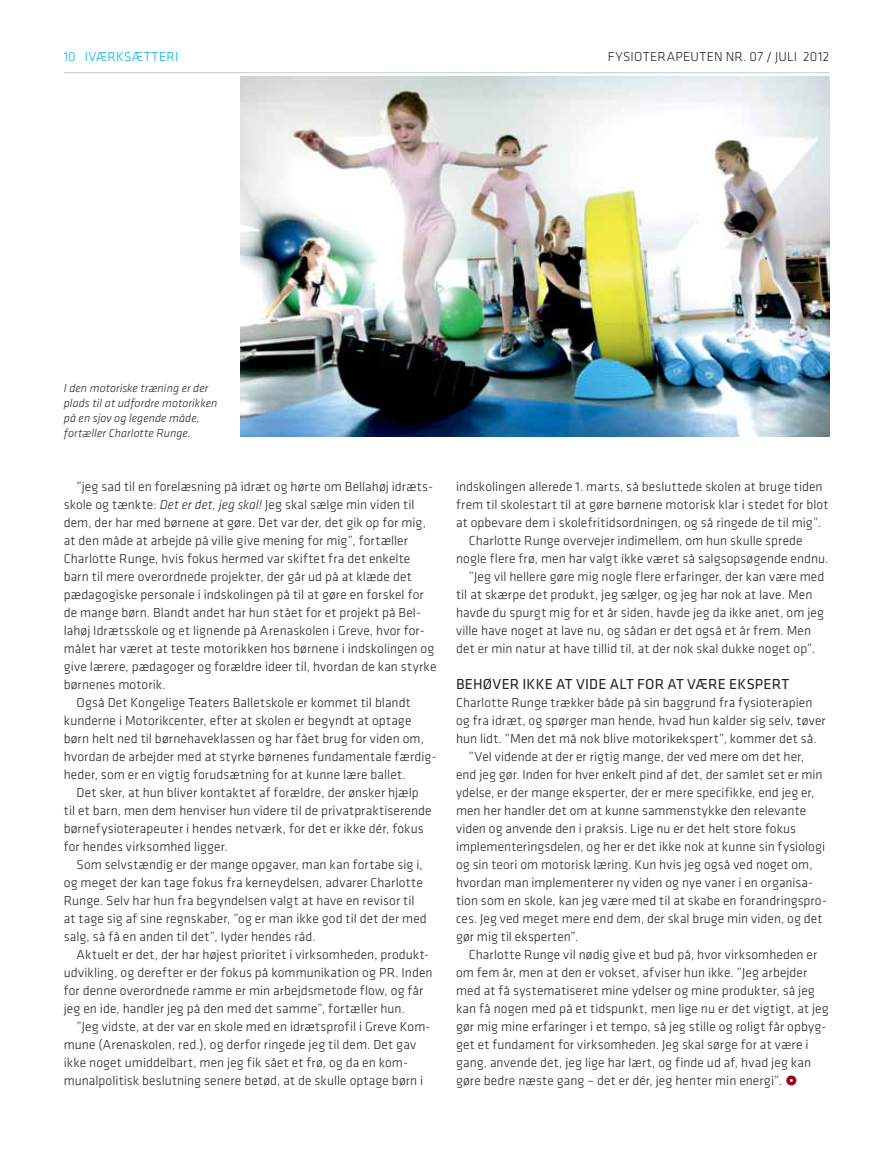
<style>
.page{position:relative;width:893px;height:1149px;background:#fff}
.page>*{position:absolute;margin:0;border:0;box-sizing:border-box;transform-origin:0 0}
.t1{font:15px "Klavika";letter-spacing:.015em;color:#231f20}
.t2{font:300 13.5px "Klavika";letter-spacing:.01em;color:#231f20}
.t3{font:300 13.5px "Klavika";letter-spacing:.025em;color:#00aeef}
.t4{font:italic 300 12px/15px "Klavika";letter-spacing:.005em;color:#231f20}
.s1{font-style:italic}
</style>
<div class="page">
<hr style="left:64px;top:72px;width:765px;height:1px;background:#c4c9cd">
<img style="left:241px;top:77px;width:588px;height:359px">
<p class="t3" style="left:64px;top:49px;width:116px">10 iværksætteri</p>
<p class="t2" style="left:608px;top:49px;width:223px">fysioterapeuten nr. 07 / juli 2012</p>
<p class="t4" style="left:64px;top:380px;width:155px">I den motoriske træning er der plads til at udfordre motorikken på en sjov og legende måde, fortæller Charlotte Runge.</p>
<p class="t2" style="left:77px;top:478px;width:358px">”jeg sad til en forelæsning på idræt og hørte om Bellahøj idræts-</p>
<p class="t2" style="left:64px;top:496px;width:352px">skole og tænkte: <span class="s1">Det er det, jeg skal!</span> Jeg skal sælge min viden til</p>
<p class="t2" style="left:64px;top:514px;width:364px">dem, der har med børnene at gøre. Det var der, det gik op for mig,</p>
<p class="t2" style="left:64px;top:532px;width:346px">at den måde at arbejde på ville give mening for mig”, fortæller</p>
<p class="t2" style="left:64px;top:550px;width:348px">Charlotte Runge, hvis fokus hermed var skiftet fra det enkelte</p>
<p class="t2" style="left:64px;top:568px;width:349px">barn til mere overordnede projekter, der går ud på at klæde det</p>
<p class="t2" style="left:64px;top:586px;width:361px">pædagogiske personale i indskolingen på til at gøre en forskel for</p>
<p class="t2" style="left:64px;top:604px;width:359px">de mange børn. Blandt andet har hun stået for et projekt på Bel-</p>
<p class="t2" style="left:64px;top:622px;width:362px">lahøj Idrætsskole og et lignende på Arenaskolen i Greve, hvor for-</p>
<p class="t2" style="left:64px;top:640px;width:372px">målet har været at teste motorikken hos børnene i indskolingen og</p>
<p class="t2" style="left:64px;top:658px;width:374px">give lærere, pædagoger og forældre ideer til, hvordan de kan styrke</p>
<p class="t2" style="left:64px;top:676px;width:104px">børnenes motorik.</p>
<p class="t2" style="left:77px;top:694px;width:336px">Også Det Kongelige Teaters Balletskole er kommet til blandt</p>
<p class="t2" style="left:64px;top:712px;width:349px">kunderne i Motorikcenter, efter at skolen er begyndt at optage</p>
<p class="t2" style="left:64px;top:730px;width:362px">børn helt ned til børnehaveklassen og har fået brug for viden om,</p>
<p class="t2" style="left:64px;top:748px;width:374px">hvordan de arbejder med at styrke børnenes fundamentale færdig-</p>
<p class="t2" style="left:64px;top:766px;width:343px">heder, som er en vigtig forudsætning for at kunne lære ballet.</p>
<p class="t2" style="left:77px;top:784px;width:344px">Det sker, at hun bliver kontaktet af forældre, der ønsker hjælp</p>
<p class="t2" style="left:64px;top:802px;width:369px">til et barn, men dem henviser hun videre til de privatpraktiserende</p>
<p class="t2" style="left:64px;top:820px;width:361px">børnefysioterapeuter i hendes netværk, for det er ikke dér, fokus</p>
<p class="t2" style="left:64px;top:838px;width:165px">for hendes virksomhed ligger.</p>
<p class="t2" style="left:77px;top:856px;width:348px">Som selvstændig er der mange opgaver, man kan fortabe sig i,</p>
<p class="t2" style="left:64px;top:874px;width:361px">og meget der kan tage fokus fra kerneydelsen, advarer Charlotte</p>
<p class="t2" style="left:64px;top:892px;width:352px">Runge. Selv har hun fra begyndelsen valgt at have en revisor til</p>
<p class="t2" style="left:64px;top:910px;width:365px">at tage sig af sine regnskaber, ”og er man ikke god til det der med</p>
<p class="t2" style="left:64px;top:928px;width:253px">salg, så få en anden til det”, lyder hendes råd.</p>
<p class="t2" style="left:77px;top:946px;width:354px">Aktuelt er det, der har højest prioritet i virksomheden, produkt-</p>
<p class="t2" style="left:64px;top:964px;width:370px">udvikling, og derefter er der fokus på kommunikation og PR. I nden</p>
<p class="t2" style="left:64px;top:982px;width:361px">for denne overordnede ramme er min arbejdsmetode flow, og får</p>
<p class="t2" style="left:64px;top:1000px;width:343px">jeg en ide, handler jeg på den med det samme”, fortæller hun.</p>
<p class="t2" style="left:77px;top:1018px;width:355px">”Jeg vidste, at der var en skole med en idrætsprofil i Greve Kom-</p>
<p class="t2" style="left:64px;top:1036px;width:354px">mune (Arenaskolen, red.), og derfor ringede jeg til dem. Det gav</p>
<p class="t2" style="left:64px;top:1054px;width:346px">ikke noget umiddelbart, men jeg fik sået et frø, og da en kom-</p>
<p class="t2" style="left:64px;top:1072px;width:361px">munalpolitisk beslutning senere betød, at de skulle optage børn i</p>
<p class="t2" style="left:456px;top:478px;width:368px">indskolingen allerede 1. marts, så besluttede skolen at bruge tiden</p>
<p class="t2" style="left:456px;top:496px;width:374px">frem til skolestart til at gøre børnene motorisk klar i stedet for blot</p>
<p class="t2" style="left:456px;top:514px;width:366px">at opbevare dem i skolefritidsordningen, og så ringede de til mig”.</p>
<p class="t2" style="left:469px;top:532px;width:335px">Charlotte Runge overvejer indimellem, om hun skulle sprede</p>
<p class="t2" style="left:456px;top:550px;width:374px">nogle flere frø, men har valgt ikke været så salgsopsøgende endnu.</p>
<p class="t2" style="left:469px;top:568px;width:357px">”Jeg vil hellere gøre mig nogle flere erfaringer, der kan være med</p>
<p class="t2" style="left:456px;top:586px;width:358px">til at skærpe det produkt, jeg sælger, og jeg har nok at lave. Men</p>
<p class="t2" style="left:456px;top:604px;width:369px">havde du spurgt mig for et år siden, havde jeg da ikke anet, om jeg</p>
<p class="t2" style="left:456px;top:622px;width:357px">ville have noget at lave nu, og sådan er det også et år frem. Men</p>
<p class="t2" style="left:456px;top:640px;width:360px">det er min natur at have tillid til, at der nok skal dukke noget op”.</p>
<p class="t1" style="left:456px;top:675px;width:80px">BEHØVER IKKE</p>
<p class="t1" style="left:556px;top:675px;width:235px">AT VIDE ALT FOR AT VÆRE EKSPERT</p>
<p class="t2" style="left:456px;top:694px;width:358px">Charlotte Runge trækker både på sin baggrund fra fysioterapien</p>
<p class="t2" style="left:456px;top:712px;width:371px">og fra idræt, og spørger man hende, hvad hun kalder sig selv, tøver</p>
<p class="t2" style="left:456px;top:730px;width:362px">hun lidt. ”Men det må nok blive motorikekspert”, kommer det så.</p>
<p class="t2" style="left:469px;top:748px;width:337px">”Vel vidende at der er rigtig mange, der ved mere om det her,</p>
<p class="t2" style="left:456px;top:766px;width:368px">end jeg gør. I nden for hver enkelt pind af det, der samlet set er min</p>
<p class="t2" style="left:456px;top:784px;width:360px">ydelse, er der mange eksperter, der er mere specifikke, end jeg er,</p>
<p class="t2" style="left:456px;top:802px;width:352px">men her handler det om at kunne sammenstykke den relevante</p>
<p class="t2" style="left:456px;top:820px;width:342px">viden og anvende den i praksis. Lige nu er det helt store fokus</p>
<p class="t2" style="left:456px;top:838px;width:371px">implementeringsdelen, og her er det ikke nok at kunne sin fysiologi</p>
<p class="t2" style="left:456px;top:856px;width:358px">og sin teori om motorisk læring. Kun hvis jeg også ved noget om,</p>
<p class="t2" style="left:456px;top:874px;width:359px">hvordan man implementerer ny viden og nye vaner i en organisa-</p>
<p class="t2" style="left:456px;top:892px;width:372px">tion som en skole, kan jeg være med til at skabe en forandringspro-</p>
<p class="t2" style="left:456px;top:910px;width:368px">ces. Jeg ved meget mere end dem, der skal bruge min viden, og det</p>
<p class="t2" style="left:456px;top:928px;width:124px">gør mig til eksperten”.</p>
<p class="t2" style="left:469px;top:946px;width:350px">Charlotte Runge vil nødig give et bud på, hvor virksomheden er</p>
<p class="t2" style="left:456px;top:964px;width:353px">om fem år, men at den er vokset, afviser hun ikke. ”Jeg arbejder</p>
<p class="t2" style="left:456px;top:982px;width:360px">med at få systematiseret mine ydelser og mine produkter, så jeg</p>
<p class="t2" style="left:456px;top:1000px;width:374px">kan få nogen med på et tidspunkt, men lige nu er det vigtigt, at jeg</p>
<p class="t2" style="left:456px;top:1018px;width:372px">gør mig mine erfaringer i et tempo, så jeg stille og roligt får opbyg-</p>
<p class="t2" style="left:456px;top:1036px;width:354px">get et fundament for virksomheden. Jeg skal sørge for at være i</p>
<p class="t2" style="left:456px;top:1054px;width:356px">gang, anvende det, jeg lige har lært, og finde ud af, hvad jeg kan</p>
<p class="t2" style="left:456px;top:1072px;width:328px">gøre bedre næste gang – det er dér, jeg henter min energi”.</p>
</div>
